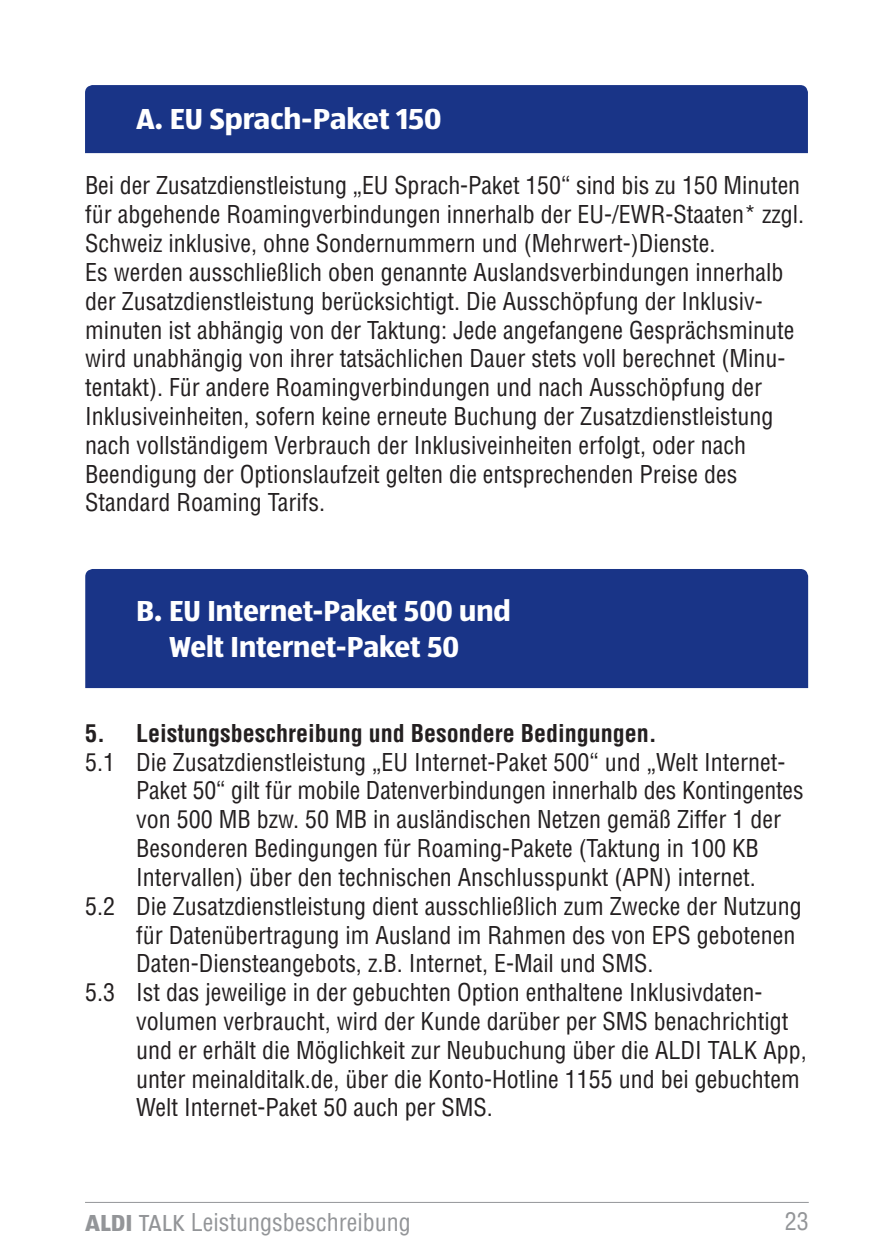
<style>
.page{position:relative;width:893px;height:1259px;background:#fff}
.page>*{position:absolute;margin:0;border:0;box-sizing:border-box;transform-origin:0 0}
.t1{font:700 30px/36px "ALDISUEDOT";color:#fff}
.t2{font:condensed 24px/28.8px "Helvetica LT Pro";color:#231f20}
.t3{font:700 condensed 24px "Helvetica LT Pro";color:#231f20}
.t4{font:condensed 24px "Helvetica LT Pro";color:#939598}
.s1{font-family:"ALDISUEDOT";font-weight:700;font-stretch:normal}
.s2{font-family:"ALDISUEDOT";font-stretch:normal}
</style>
<div class="page">
<hr style="left:85px;top:1202px;width:724px;height:1px;background:#939598">
<div style="left:85px;top:85px;width:723px;height:68px;background:#193487"></div>
<div style="left:85px;top:569px;width:723px;height:119px;background:#193487"></div>
<p class="t1" style="left:136px;top:100px;width:307px">A. EU Sprach-Paket 150</p>
<p class="t2" style="left:85px;top:171px;width:717px">Bei der Zusatzdienstleistung „EU Sprach-Paket 150“ sind bis zu 150 Minuten für abgehende Roamingverbindungen innerhalb der EU-/EWR-Staaten* zzgl.<br>Schweiz inklusive, ohne Sondernummern und (Mehrwert-)Dienste.<br>Es werden ausschließlich oben genannte Auslandsverbindungen innerhalb der Zusatzdienstleistung berücksichtigt. Die Ausschöpfung der Inklusiv&shy;minuten ist abhängig von der Taktung: Jede angefangene Gesprächsminute wird unabhängig von ihrer tatsächlichen Dauer stets voll berechnet (Minu&shy;tentakt). Für andere Roamingverbindungen und nach Ausschöpfung der Inklusiveinheiten, sofern keine erneute Buchung der Zusatzdienstleistung nach vollständigem Verbrauch der Inklusiveinheiten erfolgt, oder nach Beendigung der Optionslaufzeit gelten die entsprechenden Preise des Standard Roaming Tarifs.</p>
<p class="t1" style="left:169px;top:591px;width:343px;text-indent:-33px">B. EU Internet-Paket 500 und<br>Welt Internet-Paket 50</p>
<p class="t3" style="left:85px;top:717px;width:573px">5. Leistungsbeschreibung und Besondere Bedingungen.</p>
<p class="t2" style="left:85px;top:747px;width:702px">5. 1 Die Zusatzdienstleistung „EU Internet-Paket 500“ und „Welt Internet-</p>
<p class="t2" style="left:136px;top:776px;width:669px">Paket 50“ gilt für mobile Datenverbindungen innerhalb des Kontingentes</p>
<p class="t2" style="left:136px;top:805px;width:647px">von 500 MB bzw. 50 MB in ausländischen Netzen gemäß Ziffer 1 der</p>
<p class="t2" style="left:136px;top:834px;width:624px">Besonderen Bedingungen für Roaming-Pakete (Taktung in 100 KB</p>
<p class="t2" style="left:136px;top:862px;width:617px">Intervallen) über den technischen Anschlusspunkt (APN) internet.</p>
<p class="t2" style="left:85px;top:891px;width:718px">5.2 Die Zusatzdienstleistung dient ausschließlich zum Zwecke der Nutzung</p>
<p class="t2" style="left:136px;top:920px;width:661px">für Datenübertragung im Ausland im Rahmen des von EPS gebotenen</p>
<p class="t2" style="left:136px;top:949px;width:515px">Daten-Diensteangebots, z. B. Internet, E-Mail und SMS.</p>
<p class="t2" style="left:85px;top:978px;width:679px">5.3 Ist das jeweilige in der gebuchten Option enthaltene Inklusivdaten-</p>
<p class="t2" style="left:136px;top:1006px;width:654px">volumen verbraucht, wird der Kunde darüber per SMS benachrichtigt</p>
<p class="t2" style="left:136px;top:1035px;width:672px">und er erhält die Möglichkeit zur Neubuchung über die ALDI TALK App,</p>
<p class="t2" style="left:136px;top:1064px;width:665px">unter meinalditalk.de, über die Konto-Hotline 1155 und bei gebuchtem</p>
<p class="t2" style="left:136px;top:1093px;width:355px">Welt Internet-Paket 50 auch per SMS.</p>
<p class="t4" style="left:85px;top:1207px;width:327px"><span class="s1">ALDI</span> <span class="s2">TALK</span> Leistungsbeschreibung</p>
<p class="t4" style="left:785px;top:1206px;width:25px">23</p>
</div>
